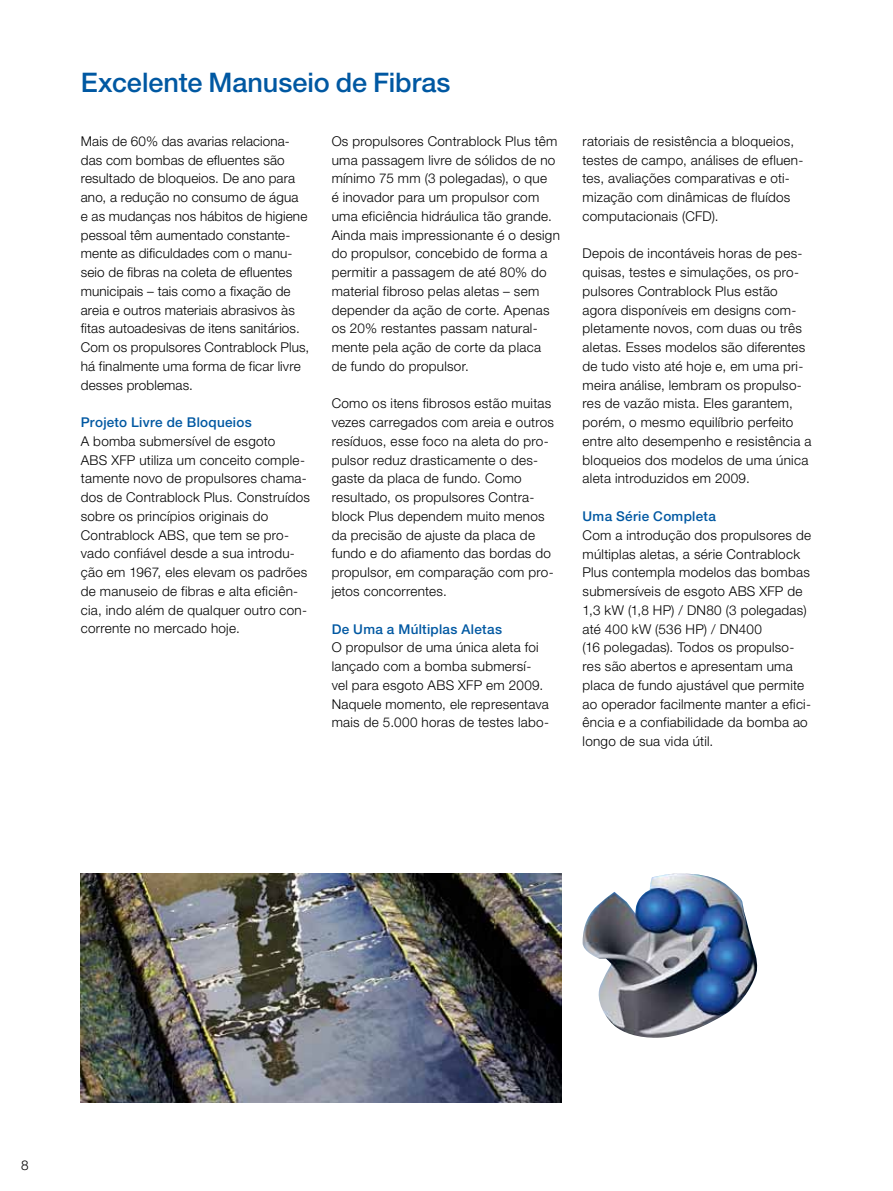
<style>
.page{position:relative;width:893px;height:1191px;background:#fff}
.page>*{position:absolute;margin:0;border:0;box-sizing:border-box;transform-origin:0 0}
.t1{font:500 27px "Helvetica Neue LT Pro";color:#0058a2}
.t2{font:300 13.5px/18.8px "Helvetica Neue LT Pro";letter-spacing:.02em;color:#000}
.t3{font:500 13.5px "Helvetica Neue LT Pro";letter-spacing:.02em;color:#0058a2}
</style>
<div class="page">
<img style="left:81px;top:873px;width:480px;height:229px">
<img style="left:583px;top:873px;width:175px;height:165px">
<h1 class="t1" style="left:81px;top:66px;width:371px">Excelente Manuseio de Fibras</h1>
<p class="t2" style="left:81px;top:131px;width:230px">Mais de 60% das avarias relaciona&shy;das com bombas de efluentes são resultado de bloqueios. De ano para ano, a redução no consumo de água<br>e as mudanças nos hábitos de higiene pessoal têm aumentado constante&shy;mente as dificuldades com o manu&shy;seio de fibras na coleta de efluentes municipais – tais como a fixação de areia e outros materiais abrasivos às fitas autoadesivas de itens sanitários.<br>Com os propulsores Contrablock Plus, há finalmente uma forma de ficar livre desses problemas.</p>
<p class="t3" style="left:81px;top:414px;width:172px">Projeto Livre de Bloqueios</p>
<p class="t2" style="left:81px;top:431px;width:231px">A bomba submersível de esgoto<br>ABS XFP utiliza um conceito comple&shy;tamente novo de propulsores chama&shy;dos de Contrablock Plus. Construídos sobre os princípios originais do Contrablock ABS, que tem se pro&shy;vado confiável desde a sua introdu&shy;ção em 1967, eles elevam os padrões de manuseio de fibras e alta eficiên&shy;cia, indo além de qualquer outro con&shy;corrente no mercado hoje.</p>
<p class="t2" style="left:332px;top:131px;width:230px">Os propulsores Contrablock Plus têm uma passagem livre de sólidos de no mínimo 75 mm (3 polegadas), o que<br>é inovador para um propulsor com uma eficiência hidráulica tão grande.<br>Ainda mais impressionante é o design do propulsor, concebido de forma a permitir a passagem de até 80% do material fibroso pelas aletas – sem depender da ação de corte. Apenas os 20% restantes passam natural&shy;mente pela ação de corte da placa<br>de fundo do propulsor.</p>
<p class="t2" style="left:332px;top:394px;width:224px">Como os itens fibrosos estão muitas vezes carregados com areia e outros resíduos, esse foco na aleta do pro&shy;pulsor reduz drasticamente o des&shy;gaste da placa de fundo. Como resultado, os propulsores Contra&shy;block Plus dependem muito menos da precisão de ajuste da placa de fundo e do afiamento das bordas do propulsor, em comparação com pro&shy;jetos concorrentes.</p>
<p class="t3" style="left:332px;top:620px;width:172px">De Uma a Múltiplas Aletas</p>
<p class="t2" style="left:332px;top:638px;width:219px">O propulsor de uma única aleta foi lançado com a bomba submersí&shy;vel para esgoto ABS XFP em 2009.<br>Naquele momento, ele representava mais de 5.000 horas de testes labo-</p>
<p class="t2" style="left:583px;top:131px;width:222px">ratoriais de resistência a bloqueios, testes de campo, análises de efluen&shy;tes, avaliações comparativas e oti&shy;mização com dinâmicas de fluídos computacionais (CFD).</p>
<p class="t2" style="left:583px;top:244px;width:230px">Depois de incontáveis horas de pes&shy;quisas, testes e simulações, os pro&shy;pulsores Contrablock Plus estão agora disponíveis em designs com&shy;pletamente novos, com duas ou três aletas. Esses modelos são diferentes de tudo visto até hoje e, em uma pri&shy;meira análise, lembram os propulso&shy;res de vazão mista. Eles garantem, porém, o mesmo equilíbrio perfeito entre alto desempenho e resistência a bloqueios dos modelos de uma única aleta introduzidos em 2009.</p>
<p class="t3" style="left:583px;top:508px;width:135px">Uma Série Completa</p>
<p class="t2" style="left:583px;top:525px;width:230px">Com a introdução dos propulsores de múltiplas aletas, a série Contrablock Plus contempla modelos das bombas submersíveis de esgoto ABS XFP de 1,3 kW (1,8 HP) / DN80 (3 polegadas) até 400 kW (536 HP) / DN400<br>(16 polegadas). Todos os propulso&shy;res são abertos e apresentam uma placa de fundo ajustável que permite ao operador facilmente manter a efici&shy;ência e a confiabilidade da bomba ao longo de sua vida útil.</p>
<p class="t2" style="left:21px;top:1155px;width:9px">8</p>
</div>
